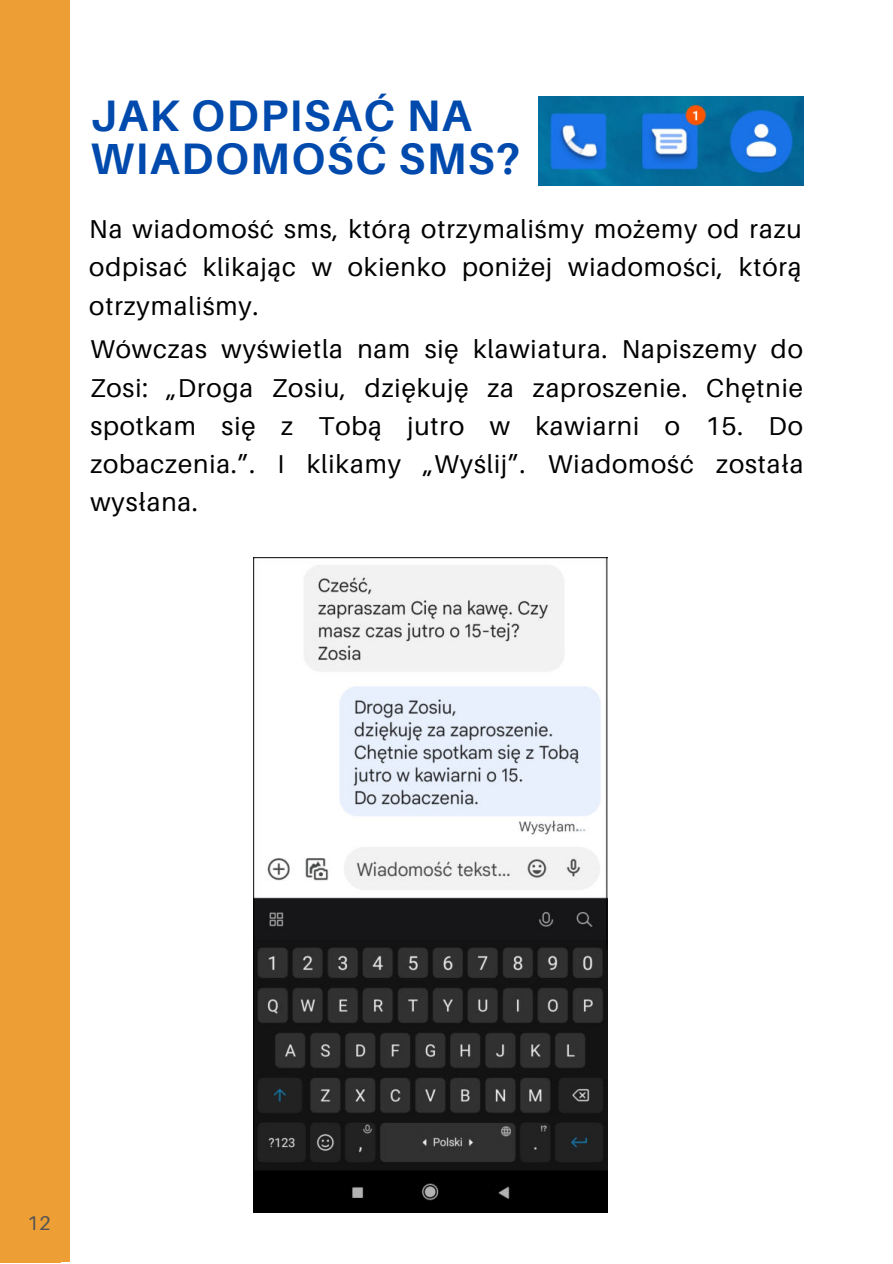
<style>
.page{position:relative;width:893px;height:1264px;background:#fff}
.page>*{position:absolute;margin:0;border:0;box-sizing:border-box;transform-origin:0 0}
.t1{font:700 44.1px/43.8px "Aileron";letter-spacing:.035em;color:#004aad}
.t2{font:25.8px/38.2px "Aileron";letter-spacing:.035em;color:#000;text-align:justify}
.t3{font:19.8px "Aileron";color:#545454}
</style>
<div class="page">
<div style="left:0;top:0;width:69px;height:1262px;background:#ed9f35"></div>
<img style="left:538px;top:96px;width:265px;height:89px">
<img style="left:253px;top:557px;width:354px;height:655px">
<h1 class="t1" style="left:90px;top:93px;width:431px">JAK ODPISAĆ NA<br>WIADOMOŚĆ SMS?</h1>
<p class="t2" style="left:89px;top:210px;width:714px">Na wiadomość sms, którą otrzymaliśmy możemy od razu odpisać klikając w okienko poniżej wiadomości, którą otrzymaliśmy.</p>
<p class="t2" style="left:90px;top:331px;width:714px">Wówczas wyświetla nam się klawiatura. Napiszemy do Zosi: „Droga Zosiu, dziękuję za zaproszenie. Chętnie spotkam się z Tobą jutro w kawiarni o 15. Do zobaczenia.”. I klikamy „Wyślij”. Wiadomość została wysłana.</p>
<p class="t3" style="left:27px;top:1212px;width:25px">12</p>
</div>
